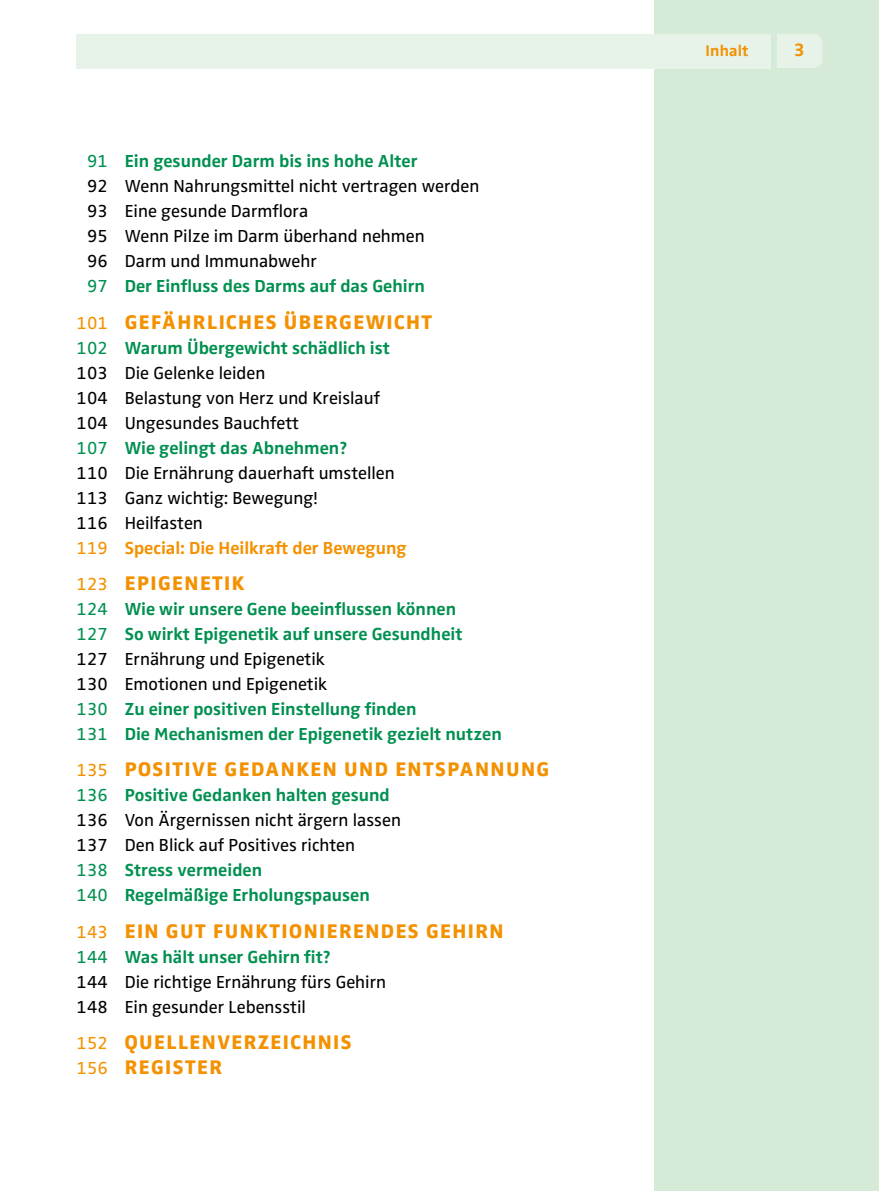
<style>
.page{position:relative;width:879px;height:1191px;background:#fff}
.page>*{position:absolute;margin:0;border:0;box-sizing:border-box;transform-origin:0 0}
.t1{font:800 20.4px/25px "Zwo Pro";letter-spacing:.07em;color:#f39100}
.t2{font:700 18.4px "Zwo Pro";color:#f39100}
.t3{font:18px/25px "Zwo Pro";color:#000}
.t4{font:700 18px/25px "Zwo Pro";color:#009050}
.t5{font:700 16px "Zwo Pro";letter-spacing:.01em;color:#f39100}
.s1{color:#009050}
.s2{font-weight:700;color:#009050}
.s3{font-weight:400;font-size:18px}
.s4{color:#f39100}
.s5{font-weight:700;color:#f39100}
.s6{font-weight:400}
.s7{font-weight:400;color:#000}
</style>
<div class="page">
<div style="left:655px;top:0;width:224px;height:1191px;background:#d6ead8"></div>
<div style="left:77px;top:34px;width:694px;height:34px;background:#e7f2e8"></div>
<div style="left:777px;top:34px;width:45px;height:34px;background:#e7f2e8"></div>
<p class="t3" style="left:87px;top:149px;width:394px"><span class="s1">91</span> <span class="s2">Ein gesunder Darm bis ins hohe Alter<br></span>92 Wenn Nahrungsmittel nicht vertragen werden 93 Eine gesunde Darmflora<br>95 Wenn Pilze im Darm überhand nehmen<br>96 Darm und Immunabwehr<br><span class="s1">97</span> <span class="s2">Der Einfluss des Darms auf das Gehirn</span></p>
<p class="t1" style="left:77px;top:309px;width:357px"><span class="s3">101</span> GEFÄHRLICHES ÜBERGEWICHT</p>
<p class="t3" style="left:77px;top:335px;width:331px"><span class="s1">102</span> <span class="s2">Warum Übergewicht schädlich ist<br></span>103 Die Gelenke leiden<br>104 Belastung von Herz und Kreislauf<br>104 Ungesundes Bauchfett<br><span class="s1">107</span> <span class="s2">Wie gelingt das Abnehmen?<br></span>110 Die Ernährung dauerhaft umstellen<br>113 Ganz wichtig: Bewegung!<br>116 Heilfasten<br><span class="s4">119</span> <span class="s5">Special: Die Heilkraft der Bewegung</span></p>
<p class="t1" style="left:77px;top:571px;width:170px"><span class="s3">123</span> EPIGENETIK</p>
<p class="t4" style="left:77px;top:597px;width:427px"><span class="s6">124</span> Wie wir unsere Gene beeinflussen können<br><span class="s6">127</span> So wirkt Epigenetik auf unsere Gesundheit<br><span class="s7">127 Ernährung und Epigenetik<br>130 Emotionen und Epigenetik<br></span><span class="s6">130</span> Zu einer positiven Einstellung finden<br><span class="s6">131</span> Die Mechanismen der Epigenetik gezielt nutzen</p>
<p class="t1" style="left:77px;top:757px;width:474px"><span class="s3">135</span> POSITIVE GEDANKEN UND ENTSPANNUNG</p>
<p class="t4" style="left:77px;top:783px;width:326px"><span class="s6">136</span> Positive Gedanken halten gesund <span class="s7">136 Von Ärgernissen nicht ärgern lassen 137 Den Blick auf Positives richten<br></span><span class="s6">138</span> Stress vermeiden<br><span class="s6">140</span> Regelmäßige Erholungspausen</p>
<p class="t1" style="left:77px;top:918px;width:428px"><span class="s3">143</span> EIN GUT FUNKTIONIERENDES GEHIRN</p>
<p class="t3" style="left:77px;top:944px;width:311px"><span class="s1">144</span> <span class="s2">Was hält unser Gehirn fit?<br></span>144 Die richtige Ernährung fürs Gehirn<br>148 Ein gesunder Lebensstil</p>
<p class="t1" style="left:77px;top:1030px;width:277px"><span class="s3">152</span> QUELLENVERZEICHNIS<br><span class="s3">156</span> REGISTER</p>
<p class="t5" style="left:705px;top:41px;width:44px">Inhalt</p>
<p class="t2" style="left:794px;top:39px;width:12px">3</p>
</div>
